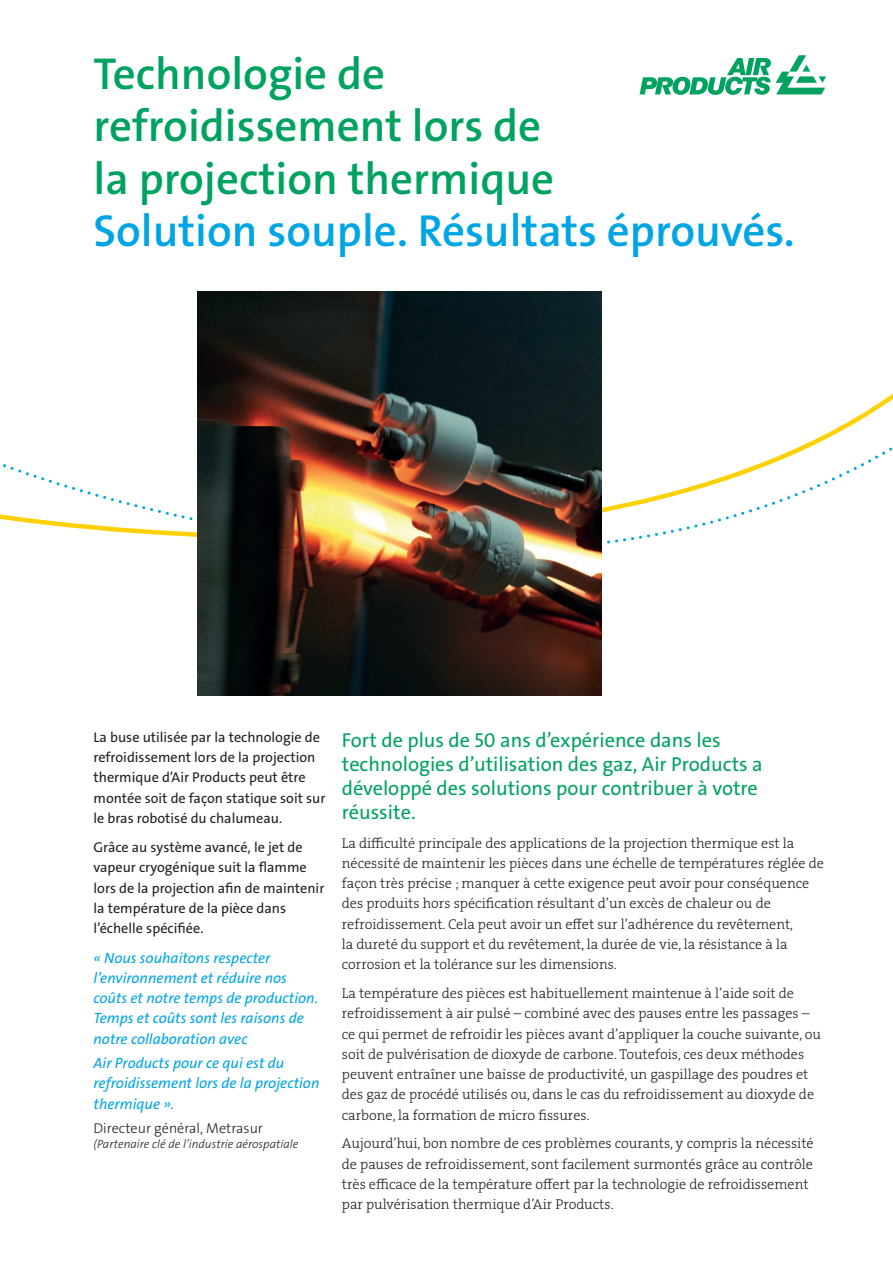
<style>
.page{position:relative;width:893px;height:1263px;background:#fff}
.page>*{position:absolute;margin:0;border:0;box-sizing:border-box;transform-origin:0 0}
.Main_headline{font:600 45px/52.5px "The Sans LF";color:#00a261}
.Main_subhead{font:600 45px "The Sans LF";color:#00a5e3}
.Intro_body_copy{font:20.25px/24px "The Sans LF";color:#00a261}
.Sidebar_text{font:italic 15px/20.2px "The Sans LF";color:#00a5e3}
.Intro_body_copy-2{font:14.25px/20.2px "The Serif LP3 Lig";color:#231f20}
.Sidebar_text-2{font:14.25px/20.2px "The Sans LF";color:#231f20}
.Sidebar_text-3{font:300 14.25px "The Sans LF";color:#231f20}
.Sidebar_text-4{font:italic 300 12px "The Sans LF";color:#231f20}
</style>
<div class="page">
<svg style="left:0;top:418px;width:893px;height:134px"></svg>
<img style="left:197px;top:291px;width:404px;height:404px">
<svg style="left:639px;top:55px;width:187px;height:40px"></svg>
<p class="Main_headline" style="left:94px;top:47px;width:462px">Technologie de refroidissement lors de la projection thermique</p>
<p class="Main_subhead" style="left:94px;top:202px;width:703px">Solution souple. Résultats éprouvés.</p>
<p class="Sidebar_text-2" style="left:94px;top:727px;width:233px">La buse utilisée par la technologie de refroidissement lors de la projection thermique d’Air Products peut être montée soit de façon statique soit sur le bras robotisé du chalumeau.</p>
<p class="Sidebar_text-2" style="left:94px;top:837px;width:232px">Grâce au système avancé, le jet de vapeur cryogénique suit la flamme lors de la projection afin de maintenir la température de la pièce dans l’échelle spécifiée.</p>
<p class="Sidebar_text" style="left:94px;top:947px;width:226px">« Nous souhaitons respecter l’environnement et réduire nos coûts et notre temps de production.<br>Temps et coûts sont les raisons de notre collaboration avec</p>
<p class="Sidebar_text" style="left:94px;top:1053px;width:227px">Air Products pour ce qui est du refroidissement lors de la projection thermique ».</p>
<p class="Sidebar_text-3" style="left:94px;top:1119px;width:171px">Directeur général, Metrasur</p>
<p class="Sidebar_text-4" style="left:94px;top:1136px;width:206px">(Partenaire clé de l’industrie aérospatiale</p>
<p class="Intro_body_copy" style="left:342px;top:728px;width:422px">Fort de plus de 50 ans d’expérience dans les technologies d’utilisation des gaz, Air Products a développé des solutions pour contribuer à votre réussite.</p>
<p class="Intro_body_copy-2" style="left:342px;top:833px;width:484px">La difficulté principale des applications de la projection thermique est la nécessité de maintenir les pièces dans une échelle de températures réglée de façon très précise ; manquer à cette exigence peut avoir pour conséquence des produits hors spécification résultant d’un excès de chaleur ou de refroidissement. Cela peut avoir un effet sur l’adhérence du revêtement,<br>la dureté du support et du revêtement, la durée de vie, la résistance à la corrosion et la tolérance sur les dimensions.</p>
<p class="Intro_body_copy-2" style="left:342px;top:983px;width:481px">La température des pièces est habituellement maintenue à l’aide soit de refroidissement à air pulsé – combiné avec des pauses entre les passages – ce qui permet de refroidir les pièces avant d’appliquer la couche suivante, ou soit de pulvérisation de dioxyde de carbone. Toutefois, ces deux méthodes peuvent entraîner une baisse de productivité, un gaspillage des poudres et des gaz de procédé utilisés ou, dans le cas du refroidissement au dioxyde de carbone, la formation de micro fissures.</p>
<p class="Intro_body_copy-2" style="left:342px;top:1133px;width:473px">Aujourd’hui, bon nombre de ces problèmes courants, y compris la nécessité de pauses de refroidissement, sont facilement surmontés grâce au contrôle très efficace de la température offert par la technologie de refroidissement par pulvérisation thermique d’Air Products.</p>
</div>
